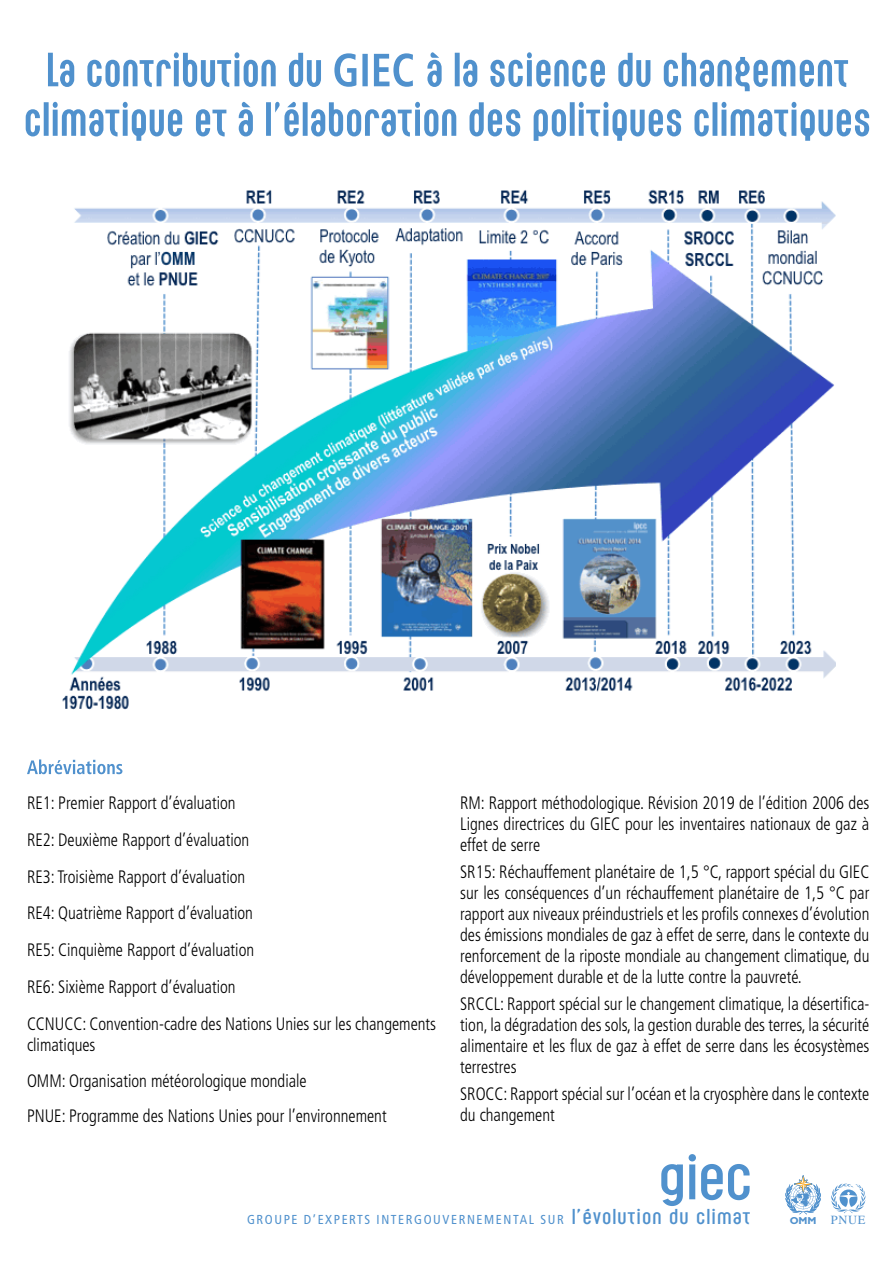
<style>
.page{position:relative;width:893px;height:1263px;background:#fff}
.page>*{position:absolute;margin:0;border:0;box-sizing:border-box;transform-origin:0 0}
.t1{font:300 condensed 18px/21px "Frutiger LT Pro";color:#000;scale:.93 1}
.t2{font:condensed 13.05px "Frutiger LT Pro";letter-spacing:.125em;color:#5091cd}
.t3{font:12.45px "Times";color:#5091cd}
.s1{font-family:"Seebad LT Std";font-stretch:normal;font-size:17.55px}
.s2{font-family:"Gill Sans";font-weight:700;font-size:10.2px}
</style>
<div class="page">
<svg style="left:27px;top:759px;width:95px;height:15px"></svg>
<svg style="left:831px;top:1183px;width:35px;height:30px"></svg>
<svg style="left:785px;top:1175px;width:36px;height:40px"></svg>
<svg style="left:689px;top:1154px;width:61px;height:46px"></svg>
<svg style="left:661px;top:1164px;width:22px;height:42px"></svg>
<svg style="left:26px;top:102px;width:843px;height:39px"></svg>
<svg style="left:427px;top:52px;width:421px;height:39px"></svg>
<svg style="left:334px;top:53px;width:79px;height:34px"></svg>
<svg style="left:48px;top:52px;width:273px;height:35px"></svg>
<img style="left:62px;top:189px;width:773px;height:521px">
<p class="t1" style="left:27px;top:784px;width:441px;line-height:36.8px">RE1: Premier Rapport d’évaluation<br>RE2: Deuxième Rapport d’évaluation<br>RE3: Troisième Rapport d’évaluation<br>RE4: Quatrième Rapport d’évaluation<br>RE5: Cinquième Rapport d’évaluation<br>RE6: Sixième Rapport d’évaluation<br>CCNUCC: Convention-cadre des Nations Unies sur les changements</p>
<p class="t1" style="left:27px;top:1026px;width:302px;line-height:36.8px">climatiques<br>OMM: Organisation météorologique mondiale</p>
<p class="t1" style="left:27px;top:1105px;width:388px">PNUE: Programme des Nations Unies pour l’environnement</p>
<p class="t1" style="left:460px;top:792px;width:441px;text-align:justify">RM: Rapport méthodologique. Révision 2019 de l’édition 2006 des Lignes directrices du GIEC pour les inventaires nationaux de gaz à effet de serre</p>
<p class="t1" style="left:460px;top:861px;width:441px;text-align:justify">SR15: Réchauffement planétaire de 1,5 °C, rapport spécial du GIEC sur les conséquences d’un réchauffement planétaire de 1,5 °C par rapport aux niveaux préindustriels et les profils connexes d’évolution des émissions mondiales de gaz à effet de serre, dans le contexte du renforcement de la riposte mondiale au changement climatique, du développement durable et de la lutte contre la pauvreté.</p>
<p class="t1" style="left:460px;top:993px;width:442px;text-align:justify">SRCCL: Rapport spécial sur le changement climatique, la désertifica&shy;tion, la dégradation des sols, la gestion durable des terres, la sécurité alimentaire et les flux de gaz à effet de serre dans les écosystèmes terrestres</p>
<p class="t1" style="left:460px;top:1083px;width:441px">SROCC: Rapport spécial sur l’océan et la cryosphère dans le contexte du changement</p>
<p class="t2" style="left:247px;top:1211px;width:505px">GROUPE D’EXPERTS INTERGOUVERNEMENTAL SUR <span class="s1">l’évolution du climat</span></p>
<p class="t3" style="left:790px;top:1208px;width:77px"><span class="s2">OMM</span> PNUE</p>
</div>
